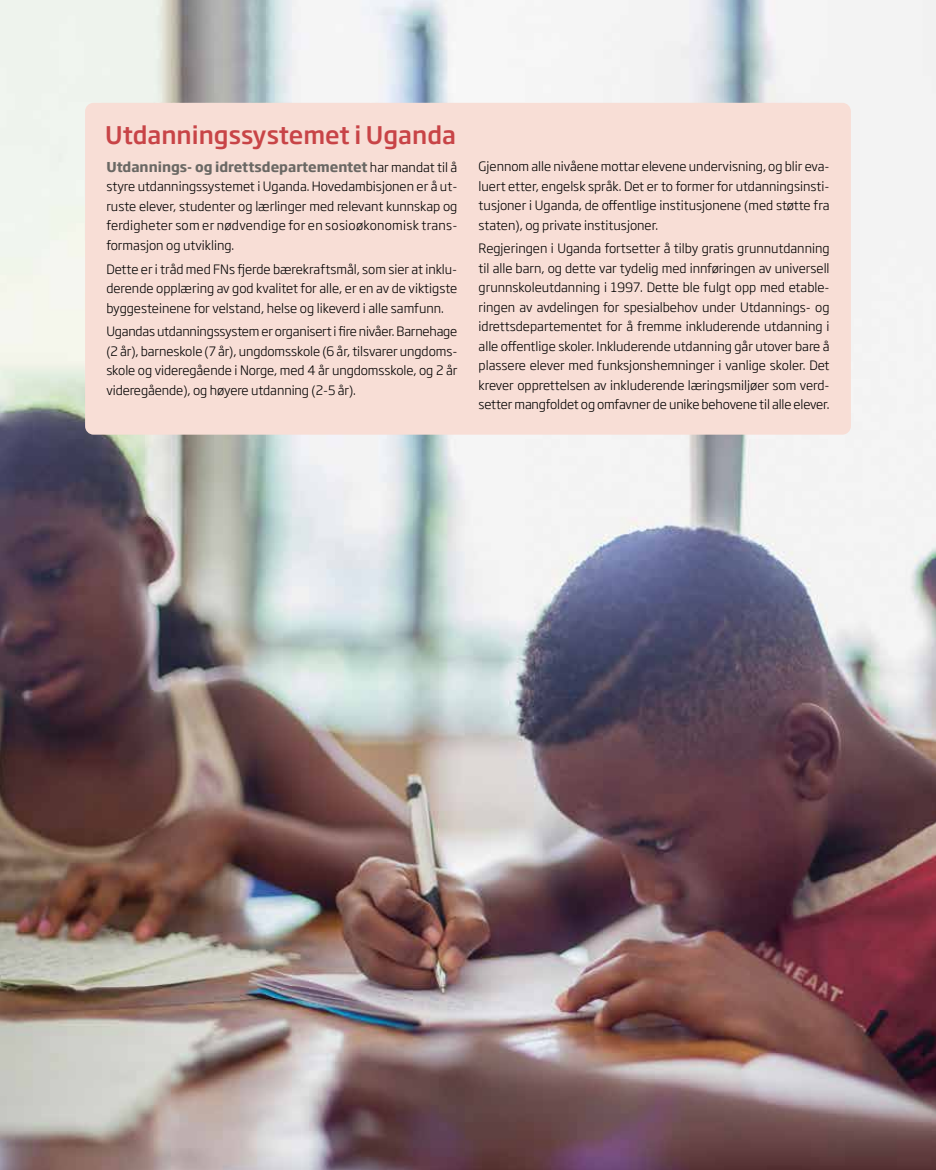
<style>
.page{position:relative;width:936px;height:1170px;background:#fff}
.page>*{position:absolute;margin:0;border:0;box-sizing:border-box;transform-origin:0 0}
.t1{font:500 24px "Soho Gothic Std";color:#c84447}
.t2{font:700 13.5px "Soho Gothic Std";color:#6a6864}
.t3{font:300 12.75px/19.5px "Soho Gothic Std";color:#000;text-align:justify}
.s1{font-weight:300;font-size:12.75px;color:#000}
</style>
<div class="page">
<img style="left:0;top:0;width:935px;height:1169px">
<div style="left:85px;top:103px;width:765px;height:331px;background:#f8ded6;border-radius:9px"></div>
<h1 class="t1" style="left:105px;top:120px;width:352px">Utdanningssystemet i Uganda</h1>
<p class="t2" style="left:106px;top:158px;width:352px">Utdannings- og idrettsdepartementet <span class="s1">har mandat til å</span></p>
<p class="t3" style="left:106px;top:177px;width:352px">styre utdanningssystemet i Uganda. Hovedambisjonen er å ut&shy;ruste elever, studenter og lærlinger med relevant kunnskap og ferdigheter som er nødvendige for en sosioøkonomisk trans&shy;formasjon og utvikling.</p>
<p class="t3" style="left:106px;top:259px;width:352px">Dette er i tråd med FNs fjerde bærekraftsmål, som sier at inklu&shy;derende opplæring av god kvalitet for alle, er en av de viktigste byggesteinene for velstand, helse og likeverd i alle samfunn.</p>
<p class="t3" style="left:106px;top:322px;width:352px">Ugandas utdanningssystem er organisert i fire nivåer. Barnehage (2 år), barneskole (7 år), ungdomsskole (6 år, tilsvarer ungdoms&shy;skole og videregående i Norge, med 4 år ungdomsskole, og 2 år videregående), og høyere utdanning (2-5 år).</p>
<p class="t3" style="left:478px;top:157px;width:352px">Gjennom alle nivåene mottar elevene undervisning, og blir eva&shy;luert etter, engelsk språk. Det er to former for utdanningsinsti&shy;tusjoner i Uganda, de offentlige institusjonene (med støtte fra staten), og private institusjoner.</p>
<p class="t3" style="left:478px;top:239px;width:352px">Regjeringen i Uganda fortsetter å tilby gratis grunnutdanning til alle barn, og dette var tydelig med innføringen av universell grunnskoleutdanning i 1997. Dette ble fulgt opp med etable&shy;ringen av avdelingen for spesialbehov under Utdannings- og idrettsdepartementet for å fremme inkluderende utdanning i alle offentlige skoler. Inkluderende utdanning går utover bare å plassere elever med funksjonshemninger i vanlige skoler. Det krever opprettelsen av inkluderende læringsmiljøer som verd&shy;setter mangfoldet og omfavner de unike behovene til alle elever.</p>
</div>
